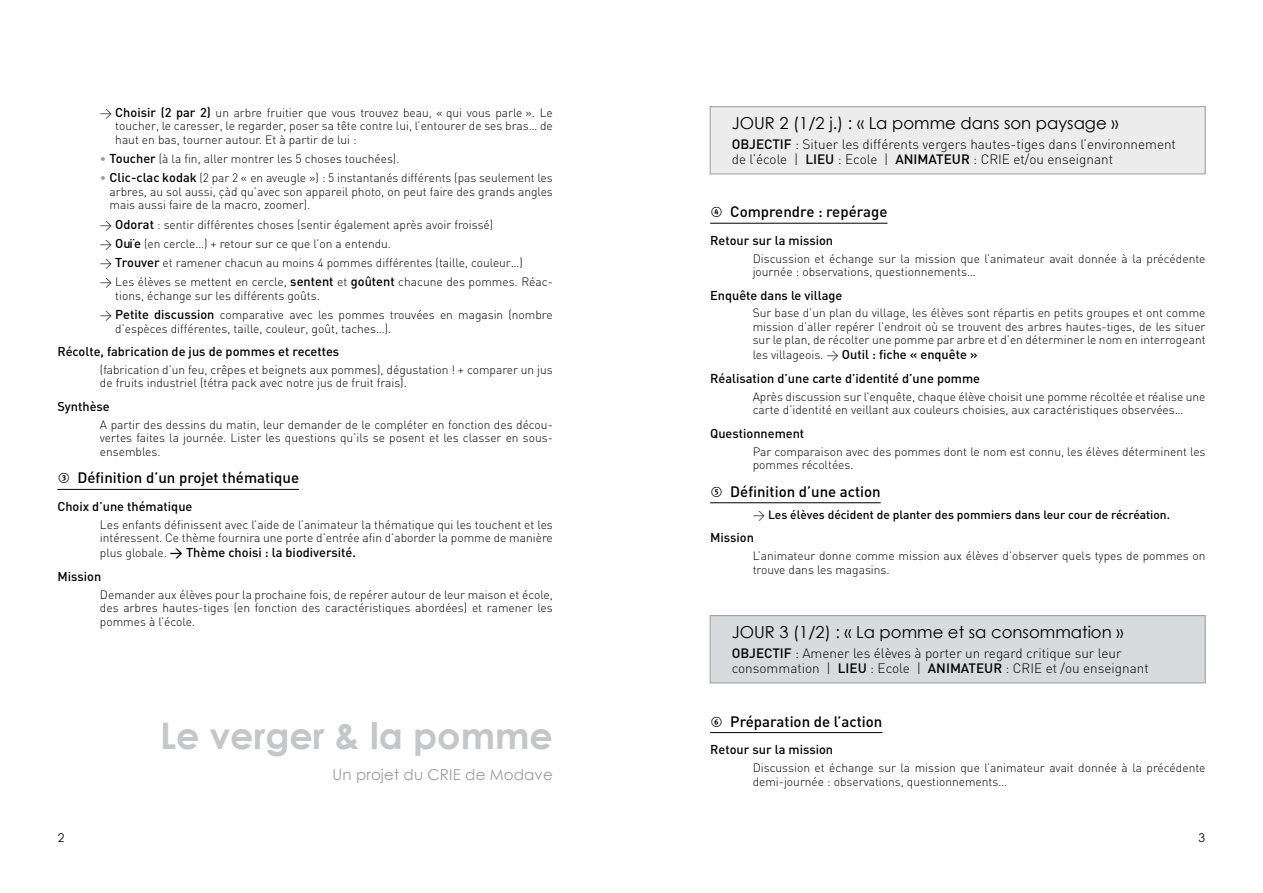
<style>
.page{position:relative;width:1263px;height:893px;background:#fff}
.page>*{position:absolute;margin:0;border:0;box-sizing:border-box;transform-origin:0 0}
.t1{font:700 36.6px "Century Gothic";color:#c5c6c8}
.t2{font:16.5px "Century Gothic";color:#000}
.t3{font:500 15px "DIN";color:#000}
.t4{font:15px "Century Gothic";letter-spacing:.01em;color:#9c9d9f}
.t5{font:300 13.5px/15px "DIN";color:#000}
.t6{font:500 12.75px/23.5px "DIN";color:#000;text-align:right}
.t7{font:300 12px/13.5px "DIN";color:#000}
.t8{font:500 12px "DIN";color:#000}
.t9{font:12px "Century Gothic";color:#000}
.s1{font-weight:500;font-size:12.75px}
.s2{color:#9c9d9f}
.s3{font-weight:300;font-size:12px}
.s4{font-weight:500}
.s5{font-weight:300}
</style>
<div class="page">
<hr style="left:710px;top:223px;width:177px;height:1px;background:#000">
<hr style="left:710px;top:502px;width:171px;height:1px;background:#000">
<div style="left:710px;top:107px;width:495px;height:67px;background:#ececed"></div>
<div style="left:710px;top:106px;width:495px;height:68px;border:1px solid #9c9d9f"></div>
<hr style="left:710px;top:732px;width:172px;height:1px;background:#000">
<div style="left:710px;top:616px;width:495px;height:67px;background:#d9dadb"></div>
<div style="left:710px;top:615px;width:495px;height:68px;border:1px solid #9c9d9f"></div>
<hr style="left:57px;top:489px;width:242px;height:1px;background:#000">
<p class="t7" style="left:115px;top:106px;width:439px;text-align:justify;text-indent:-15px">&gt; <span class="s1">Choisir (2 par 2)</span> un arbre fruitier que vous trouvez beau, « qui vous parle ». Le toucher, le caresser, le regarder, poser sa tête contre lui, l’entourer de ses bras… de haut en bas, tourner autour. Et à partir de lui :</p>
<p class="t7" style="left:100px;top:152px;width:301px"><span class="s2">•</span> <span class="s1">Toucher</span> (à la fin, aller montrer les 5 choses touchées).</p>
<p class="t7" style="left:110px;top:171px;width:445px;text-align:justify;text-indent:-10px"><span class="s2">•</span> <span class="s1">Clic-clac kodak</span> (2 par 2 « en aveugle ») : 5 instantanés différents (pas seulement les arbres, au sol aussi, çàd qu’avec son appareil photo, on peut faire des grands angles mais aussi faire de la macro, zoomer).</p>
<p class="t7" style="left:100px;top:215px;width:454px;line-height:19.2px">&gt; <span class="s1">Odorat</span> : sentir différentes choses (sentir également après avoir froissé)<br>&gt; <span class="s1">Ouïe</span> (en cercle…) + retour sur ce que l’on a entendu.<br>&gt; <span class="s1">Trouver</span> et ramener chacun au moins 4 pommes différentes (taille, couleur…)<br>&gt; Les élèves se mettent en cercle, <span class="s1">sentent</span> et <span class="s1">goûtent</span> chacune des pommes. Réac-</p>
<p class="t7" style="left:100px;top:286px;width:454px;line-height:19.2px;text-indent:15px">tions, échange sur les différents goûts.<br>&gt; <span class="s1">Petite discussion</span> comparative avec les pommes trouvées en magasin (nombre</p>
<p class="t7" style="left:115px;top:321px;width:278px">d’espèces différentes, taille, couleur, goût, taches…).</p>
<p class="t6" style="left:57px;top:339px;width:283px">Récolte, fabrication de jus de pommes et recettes</p>
<p class="t7" style="left:100px;top:363px;width:454px">(fabrication d’un feu, crêpes et beignets aux pommes), dégustation ! + comparer un jus de fruits industriel (tétra pack avec notre jus de fruit frais).</p>
<p class="t6" style="left:57px;top:394px;width:54px">Synthèse</p>
<p class="t7" style="left:100px;top:417px;width:454px;text-align:justify">A partir des dessins du matin, leur demander de le compléter en fonction des décou&shy;vertes faites la journée. Lister les questions qu’ils se posent et les classer en sous&shy;ensembles.</p>
<p class="t3" style="left:57px;top:468px;width:243px">✓ Définition d’un projet thématique</p>
<p class="t6" style="left:57px;top:494px;width:137px">Choix d’une thématique</p>
<p class="t7" style="left:100px;top:518px;width:454px">Les enfants définissent avec l’aide de l’animateur la thématique qui les touchent et les intéressent. Ce thème fournira une porte d’entrée afin d’aborder la pomme de manière</p>
<p class="t6" style="left:57px;top:541px;width:300px;text-align:left;text-indent:43px"><span class="s3">plus globale.</span> &gt; Thème choisi : la biodiversité.<br>Mission</p>
<p class="t7" style="left:100px;top:587px;width:454px;text-align:justify">Demander aux élèves pour la prochaine fois, de repérer autour de leur maison et école, des arbres hautes-tiges (en fonction des caractéristiques abordées) et ramener les pommes à l’école.</p>
<p class="t9" style="left:58px;top:831px;width:8px">2</p>
<h1 class="t1" style="left:160px;top:713px;width:394px">Le verger &amp; la pomme</h1>
<p class="t4" style="left:332px;top:765px;width:222px">Un projet du CRIE de Modave</p>
<h2 class="t2" style="left:732px;top:113px;width:388px">JOUR 2 (1/2 j.) : « La pomme dans son paysage »</h2>
<p class="t5" style="left:732px;top:136px;width:446px"><span class="s4">OBJECTIF</span> : Situer les différents vergers hautes-tiges dans l’environnement de l’école | <span class="s4">LIEU</span> : Ecole | <span class="s4">ANIMATEUR</span> : CRIE et/ou enseignant</p>
<p class="t3" style="left:710px;top:202px;width:179px">✔ Comprendre : repérage</p>
<p class="t6" style="left:710px;top:228px;width:124px">Retour sur la mission</p>
<p class="t7" style="left:753px;top:252px;width:454px">Discussion et échange sur la mission que l’animateur avait donnée à la précédente journée : observations, questionnements…</p>
<p class="t6" style="left:710px;top:283px;width:134px">Enquête dans le village</p>
<p class="t7" style="left:753px;top:306px;width:454px;text-align:justify">Sur base d’un plan du village, les élèves sont répartis en petits groupes et ont comme mission d’aller repérer l’endroit où se trouvent des arbres hautes-tiges, de les situer sur le plan, de récolter une pomme par arbre et d’en déterminer le nom en interrogeant</p>
<p class="t6" style="left:710px;top:343px;width:271px"><span class="s3">les villageois. &gt;</span> Outil : fiche « enquête »<br>Réalisation d’une carte d’identité d’une pomme</p>
<p class="t7" style="left:753px;top:390px;width:454px">Après discussion sur l’enquête, chaque élève choisit une pomme récoltée et réalise une carte d’identité en veillant aux couleurs choisies, aux caractéristiques observées…</p>
<p class="t6" style="left:710px;top:421px;width:96px">Questionnement</p>
<p class="t7" style="left:753px;top:444px;width:454px">Par comparaison avec des pommes dont le nom est connu, les élèves déterminent les pommes récoltées.</p>
<p class="t3" style="left:730px;top:482px;width:152px">Définition d’une action</p>
<p class="t8" style="left:753px;top:507px;width:419px"><span class="s5">&gt;</span> Les élèves décident de planter des pommiers dans leur cour de récréation.</p>
<p class="t6" style="left:710px;top:525px;width:45px">Mission</p>
<p class="t7" style="left:753px;top:549px;width:454px">L’animateur donne comme mission aux élèves d’observer quels types de pommes on trouve dans les magasins.</p>
<h2 class="t2" style="left:732px;top:622px;width:393px">JOUR 3 (1/2) : « La pomme et sa consommation »</h2>
<p class="t5" style="left:732px;top:645px;width:418px"><span class="s4">OBJECTIF</span> : Amener les élèves à porter un regard critique sur leur consommation | <span class="s4">LIEU</span> : Ecole | <span class="s4">ANIMATEUR</span> : CRIE et /ou enseignant</p>
<p class="t3" style="left:730px;top:712px;width:154px">Préparation de l’action</p>
<p class="t6" style="left:710px;top:737px;width:124px">Retour sur la mission</p>
<p class="t7" style="left:753px;top:761px;width:454px">Discussion et échange sur la mission que l’animateur avait donnée à la précédente demi-journée : observations, questionnements…</p>
<p class="t9" style="left:1198px;top:831px;width:8px">3</p>
</div>
